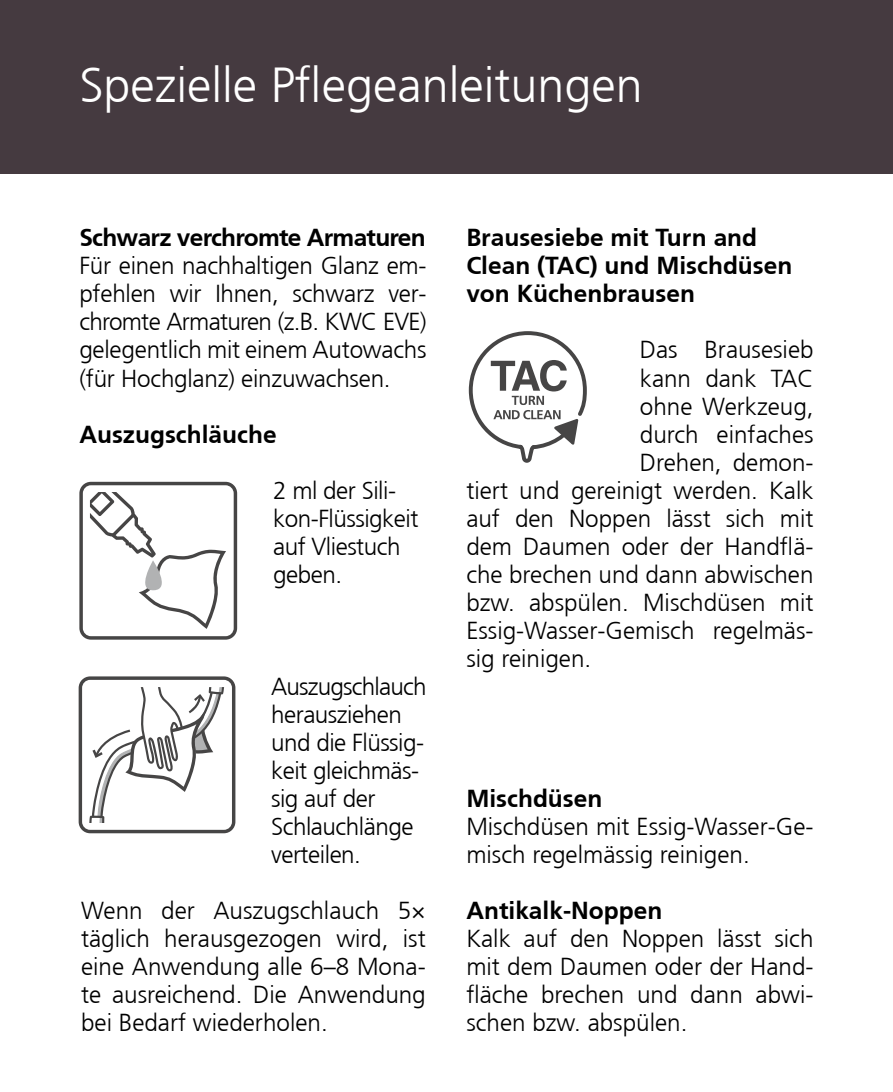
<style>
.page{position:relative;width:893px;height:1092px;background:#fff}
.page>*{position:absolute;margin:0;border:0;box-sizing:border-box;transform-origin:0 0}
.t1{font:300 49px "Frutiger LT Com KWC";color:#fff}
.t2{font:300 24.5px/28px "Frutiger LT Com KWC";color:#000;text-align:justify}
.t3{font:300 24.5px/28px "Frutiger LT Com KWC";letter-spacing:-.02em;color:#000}
.t4{font:700 24.5px/28px "Frutiger LT Com KWC";color:#000}
.t5{font:700 24.5px "Frutiger LT Com KWC";letter-spacing:-.03em;color:#000}
.s1{font-family:"Frutiger LT Com"}
</style>
<div class="page">
<svg style="left:79px;top:482px;width:158px;height:157px"></svg>
<svg style="left:79px;top:676px;width:156px;height:157px"></svg>
<svg style="left:468px;top:331px;width:119px;height:132px"></svg>
<div style="left:0;top:0;width:893px;height:174px;background:#453a40"></div>
<h1 class="t1" style="left:79px;top:57px;width:565px">Spezielle Pflegeanleitungen</h1>
<p class="t5" style="left:79px;top:223px;width:348px">Schwarz verchromte Armaturen</p>
<p class="t2" style="left:79px;top:252px;width:349px">Für einen nachhaltigen Glanz em&shy;pfehlen wir Ihnen, schwarz ver&shy;chromte Armaturen (z.B. KWC EVE) gelegentlich mit einem Autowachs (für Hochglanz) einzuwachsen.</p>
<p class="t4" style="left:79px;top:420px;width:199px">Auszugschläuche</p>
<p class="t3" style="left:273px;top:476px;width:147px">2 ml der Sili&shy;kon-Flüssigkeit auf Vliestuch geben.</p>
<p class="t3" style="left:271px;top:672px;width:157px">Auszugschlauch herausziehen und die Flüssig&shy;keit gleichmäs&shy;sig auf der<br>Schlauchlänge verteilen.</p>
<p class="t2" style="left:81px;top:896px;width:346px">Wenn der Auszugschlauch 5<span class="s1">× </span>täglich herausgezogen wird, ist eine Anwendung alle 6–8 Mona&shy;te ausreichend. Die Anwendung bei Bedarf wiederholen.</p>
<p class="t4" style="left:466px;top:224px;width:328px">Brausesiebe mit Turn and<br>Clean (TAC) und Mischdüsen von Küchenbrausen</p>
<p class="t2" style="left:640px;top:336px;width:175px">Das Brausesieb</p>
<p class="t2" style="left:640px;top:364px;width:175px">kann dank TAC</p>
<p class="t2" style="left:640px;top:392px;width:175px">ohne Werkzeug,</p>
<p class="t2" style="left:640px;top:420px;width:175px">durch einfaches</p>
<p class="t2" style="left:640px;top:448px;width:175px">Drehen, demon-</p>
<p class="t2" style="left:466px;top:476px;width:349px">tiert und gereinigt werden. Kalk</p>
<p class="t2" style="left:466px;top:504px;width:349px">auf den Noppen lässt sich mit</p>
<p class="t2" style="left:466px;top:532px;width:349px">dem Daumen oder der Handflä-</p>
<p class="t2" style="left:466px;top:560px;width:349px">che brechen und dann abwischen</p>
<p class="t2" style="left:466px;top:588px;width:349px">bzw. abspülen. Mischdüsen mit</p>
<p class="t2" style="left:466px;top:616px;width:349px">Essig-Wasser-Gemisch regelmäs-</p>
<p class="t2" style="left:466px;top:644px;width:126px">sig reinigen.</p>
<p class="t4" style="left:466px;top:784px;width:138px">Mischdüsen</p>
<p class="t2" style="left:466px;top:812px;width:349px">Mischdüsen mit Essig-Wasser-Ge&shy;misch regelmässig reinigen.</p>
<p class="t4" style="left:466px;top:896px;width:198px">Antikalk-Noppen</p>
<p class="t2" style="left:466px;top:924px;width:349px">Kalk auf den Noppen lässt sich mit dem Daumen oder der Hand&shy;fläche brechen und dann abwi&shy;schen bzw. abspülen.</p>
</div>
